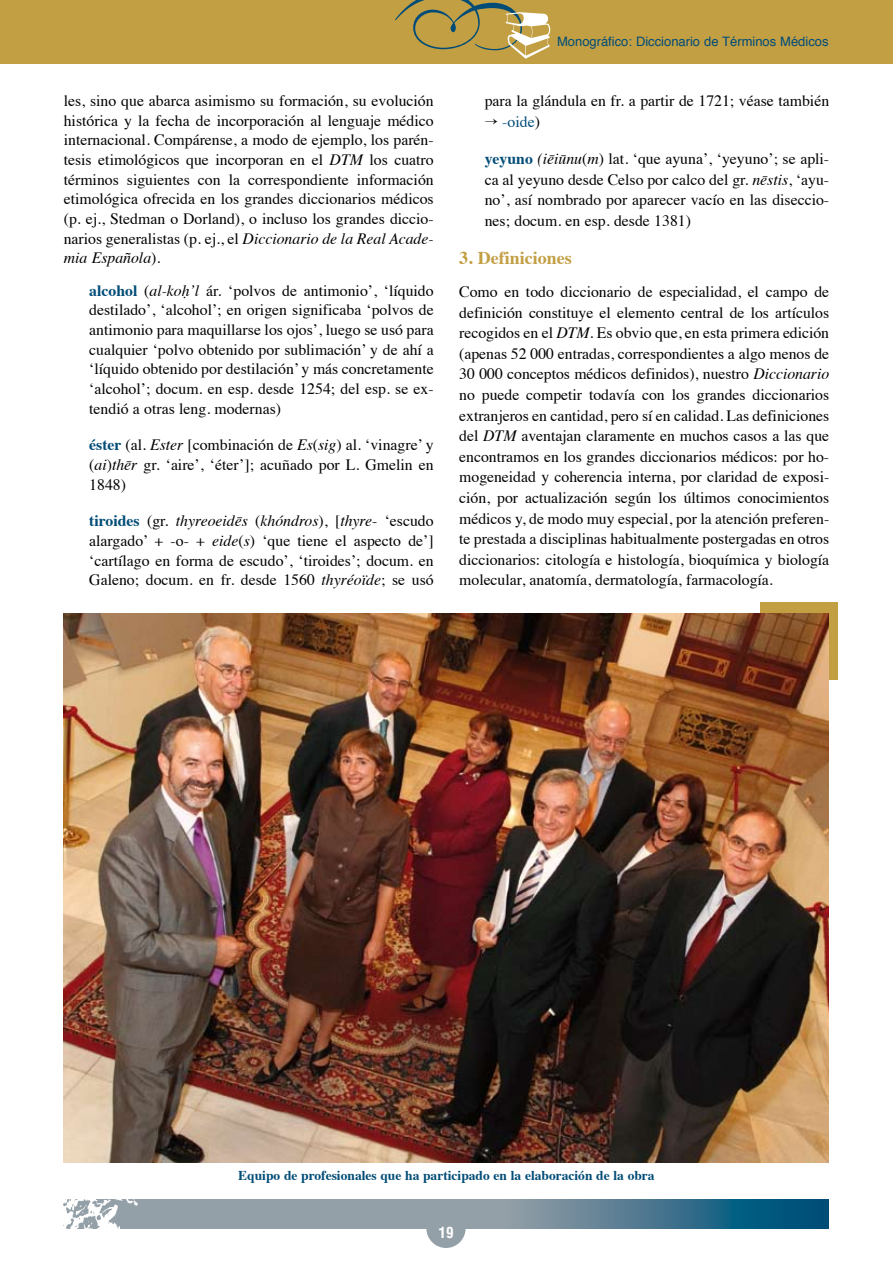
<style>
.page{position:relative;width:893px;height:1263px;background:#fff}
.page>*{position:absolute;margin:0;border:0;box-sizing:border-box;transform-origin:0 0}
.t1{font:700 18px "Times";color:#c39f44}
.t2{font:15.75px/19.6px "Times";color:#000;text-align:justify}
.t3{font:15.75px "Times";color:#004c77}
.t4{font:700 condensed 15px "Helvetica";color:#fff}
.t5{font:700 13.5px "Times";color:#004c77}
.t6{font:12.9px "Helvetica";color:#004c77}
.s1{font-style:italic}
.s2{font-weight:700;color:#004c77}
.s3{color:#fff}
.s4{color:#000}
</style>
<div class="page">
<div style="left:0;top:0;width:893px;height:64px;background:#c39f44"></div>
<svg style="left:395px;top:0;width:127px;height:50px"></svg>
<div style="left:63px;top:1199px;width:440px;height:29px;background:#94a0a7"></div>
<svg style="left:503px;top:1199px;width:325px;height:29px"></svg>
<img style="left:63px;top:1199px;width:75px;height:29px">
<div style="left:426px;top:1209px;width:40px;height:39px;background:#94a0a7;border-radius:50%"></div>
<div style="left:760px;top:602px;width:78px;height:78px;background:#c39f44"></div>
<img style="left:64px;top:613px;width:765px;height:549px">
<p class="t2" style="left:64px;top:90px;width:371px">les, sino que abarca asimismo su formación, su evolución histórica y la fecha de incorporación al lenguaje médico internacional. Compárense, a modo de ejemplo, los parén&shy;tesis etimológicos que incorporan en el <span class="s1">DTM</span> los cuatro términos siguientes con la correspondiente información etimológica ofrecida en los grandes diccionarios médicos (p. ej., Stedman o Dorland), o incluso los grandes diccio&shy;narios generalistas (p. ej., el <span class="s1">Diccionario de la Real Acade&shy;mia Española</span>).</p>
<p class="t2" style="left:89px;top:279px;width:346px"><span class="s2">alcohol</span> (<span class="s1">al-koḥ’l</span> ár. ‘polvos de antimonio’, ‘líquido destilado’, ‘alcohol’; en origen significaba ‘polvos de antimonio para maquillarse los ojos’, luego se usó para cualquier ‘polvo obtenido por sublimación’ y de ahí a ‘líquido obtenido por destilación’ y más concretamente ‘alcohol’; docum. en esp. desde 1254; del esp. se ex&shy;tendió a otras leng. modernas)</p>
<p class="t2" style="left:89px;top:434px;width:346px"><span class="s2">éster</span> (al. <span class="s1">Ester</span> [combinación de <span class="s1">Es</span>(<span class="s1">sig</span>) al. ‘vinagre’ y (<span class="s1">ai</span>)<span class="s1">thēr</span> gr. ‘aire’, ‘éter’]; acuñado por L. Gmelin en 1848)</p>
<p class="t2" style="left:89px;top:510px;width:346px"><span class="s2">tiroides</span> (gr. <span class="s1">thyreoeidēs</span> (<span class="s1">khóndros</span>), [<span class="s1">thyre</span>- ‘escudo alargado’ + -o- + <span class="s1">eide</span>(<span class="s1">s</span>) ‘que tiene el aspecto de’] ‘cartílago en forma de escudo’, ‘tiroides’; docum. en Galeno; docum. en fr. desde 1560 <span class="s1">thyréoïde</span>; se usó</p>
<p class="t6" style="left:501px;top:31px;width:329px"><span class="s3">◻</span> Monográfico: Diccionario de Términos Médicos</p>
<p class="t2" style="left:485px;top:90px;width:346px">para la glándula en fr. a partir de 1721; véase también</p>
<p class="t3" style="left:485px;top:107px;width:57px"><span class="s4">→</span> -oide<span class="s4">)</span></p>
<p class="t2" style="left:485px;top:147px;width:346px;line-height:20.5px"><span class="s2">yeyuno</span> <span class="s1">(iēiūnu</span>(<span class="s1">m</span>) lat. ‘que ayuna’, ‘yeyuno’; se apli&shy;ca al yeyuno desde Celso por calco del gr. <span class="s1">nēstis</span>, ‘ayu&shy;no’, así nombrado por aparecer vacío en las diseccio&shy;nes; docum. en esp. desde 1381)</p>
<p class="t1" style="left:459px;top:240px;width:114px">3. Definiciones</p>
<p class="t2" style="left:459px;top:280px;width:372px;line-height:20.5px">Como en todo diccionario de especialidad, el campo de definición constituye el elemento central de los artículos recogidos en el <span class="s1">DTM</span>. Es obvio que, en esta primera edición (apenas 52 000 entradas, correspondientes a algo menos de 30 000 conceptos médicos definidos), nuestro <span class="s1">Diccionario </span>no puede competir todavía con los grandes diccionarios extranjeros en cantidad, pero sí en calidad. Las definiciones del <span class="s1">DTM</span> aventajan claramente en muchos casos a las que encontramos en los grandes diccionarios médicos: por ho&shy;mogeneidad y coherencia interna, por claridad de exposi&shy;ción, por actualización según los últimos conocimientos médicos y, de modo muy especial, por la atención preferen&shy;te prestada a disciplinas habitualmente postergadas en otros diccionarios: citología e histología, bioquímica y biología molecular, anatomía, dermatología, farmacología.</p>
<p class="t5" style="left:238px;top:1162px;width:418px">Equipo de profesionales que ha participado en la elaboración de la obra</p>
<p class="t4" style="left:439px;top:1223px;width:16px">19</p>
</div>
